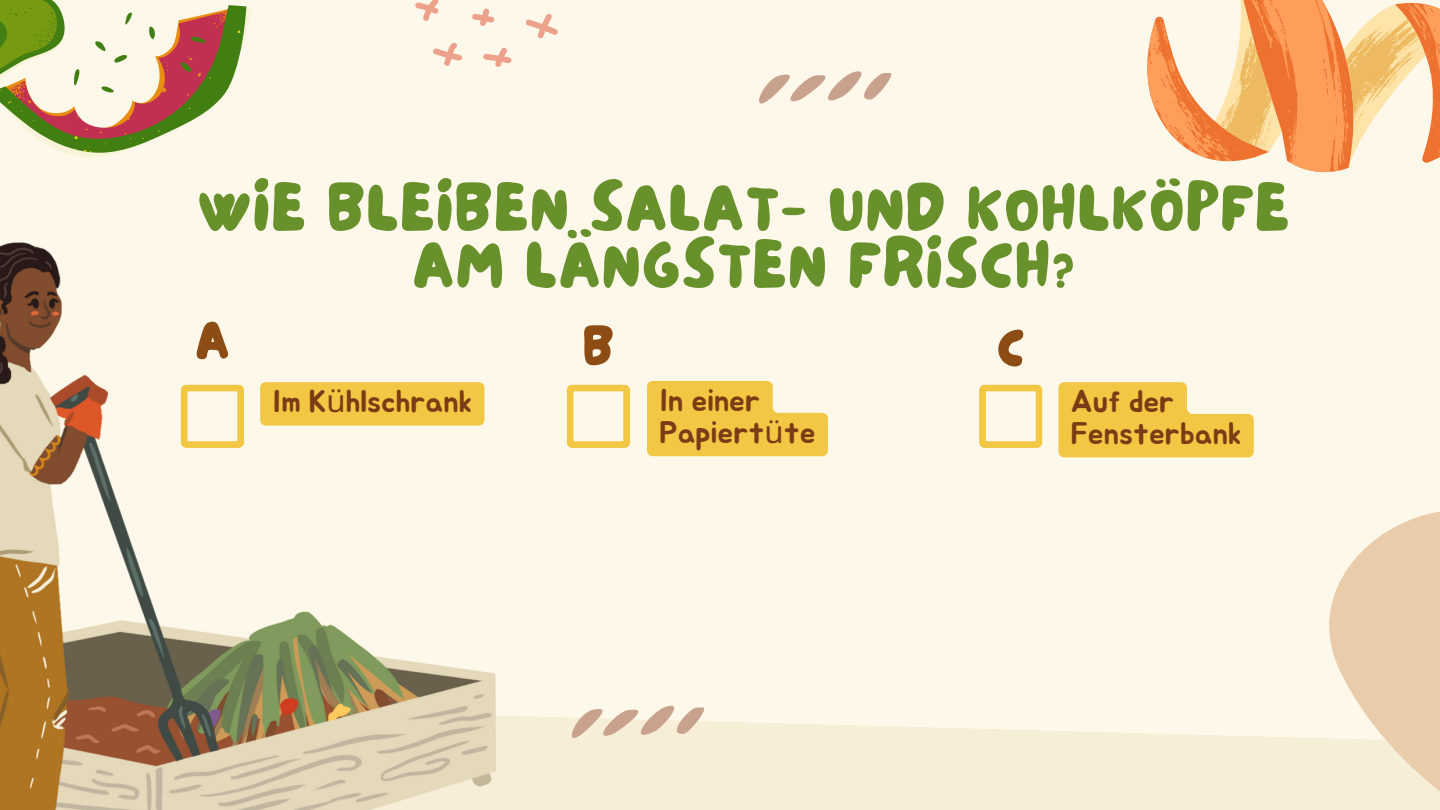
<style>
.page{position:relative;width:1440px;height:810px;background:#fdf8e9}
.page>*{position:absolute;margin:0;border:0;box-sizing:border-box;transform-origin:0 0}
.t1{font:68.1px/57px "NF Lepetitcochon Regular";letter-spacing:.04em;color:#68902b;text-align:center}
.t2{font:56px "NF Lepetitcochon Regular";color:#8c4c14}
.t3{font:31.1px/31.8px "Jua";color:#7b3c15}
.s1{font-family:"Noto Sans"}
</style>
<div class="page">
<svg style="left:496px;top:716px;width:785px;height:94px;background:#f6efd8"></svg>
<svg style="left:1281px;top:511px;width:159px;height:299px"></svg>
<img style="left:0;top:242px;width:496px;height:568px">
<svg style="left:1147px;top:5px;width:293px;height:168px"></svg>
<svg style="left:1213px;top:0;width:216px;height:172px"></svg>
<svg style="left:0;top:0;width:252px;height:157px"></svg>
<svg style="left:556px;top:705px;width:154px;height:57px"></svg>
<svg style="left:759px;top:71px;width:133px;height:33px"></svg>
<svg style="left:525px;top:14px;width:33px;height:25px"></svg>
<svg style="left:433px;top:42px;width:29px;height:24px"></svg>
<svg style="left:472px;top:8px;width:22px;height:18px"></svg>
<svg style="left:415px;top:0;width:24px;height:21px"></svg>
<svg style="left:483px;top:47px;width:29px;height:20px"></svg>
<div style="left:260px;top:382px;width:224px;height:44px;background:#f1c744;border-radius:6px"></div>
<svg style="left:1059px;top:382px;width:195px;height:75px;background:#f2ce5c"></svg>
<svg style="left:647px;top:381px;width:181px;height:75px;background:#f2cd59"></svg>
<svg style="left:979px;top:385px;width:63px;height:63px"></svg>
<svg style="left:181px;top:385px;width:63px;height:63px"></svg>
<svg style="left:567px;top:385px;width:63px;height:63px"></svg>
<p class="t1" style="left:198px;top:184px;width:1092px">WIE BLEIBEN SALAT- UND KOHLKÖPFE<br>AM LÄNGSTEN FRISCH?</p>
<p class="t2" style="left:196px;top:302px;width:35px">A</p>
<p class="t2" style="left:583px;top:308px;width:32px">B</p>
<p class="t2" style="left:997px;top:309px;width:28px">C</p>
<h1 class="t3" style="left:659px;top:386px;width:158px">In einer<br>Papiert<span class="s1">ü</span>te</h1>
<p class="t3" style="left:273px;top:387px;width:201px">Im K<span class="s1">ü</span>hlschrank</p>
<p class="t3" style="left:1071px;top:387px;width:172px">Auf der<br>Fensterbank</p>
</div>
